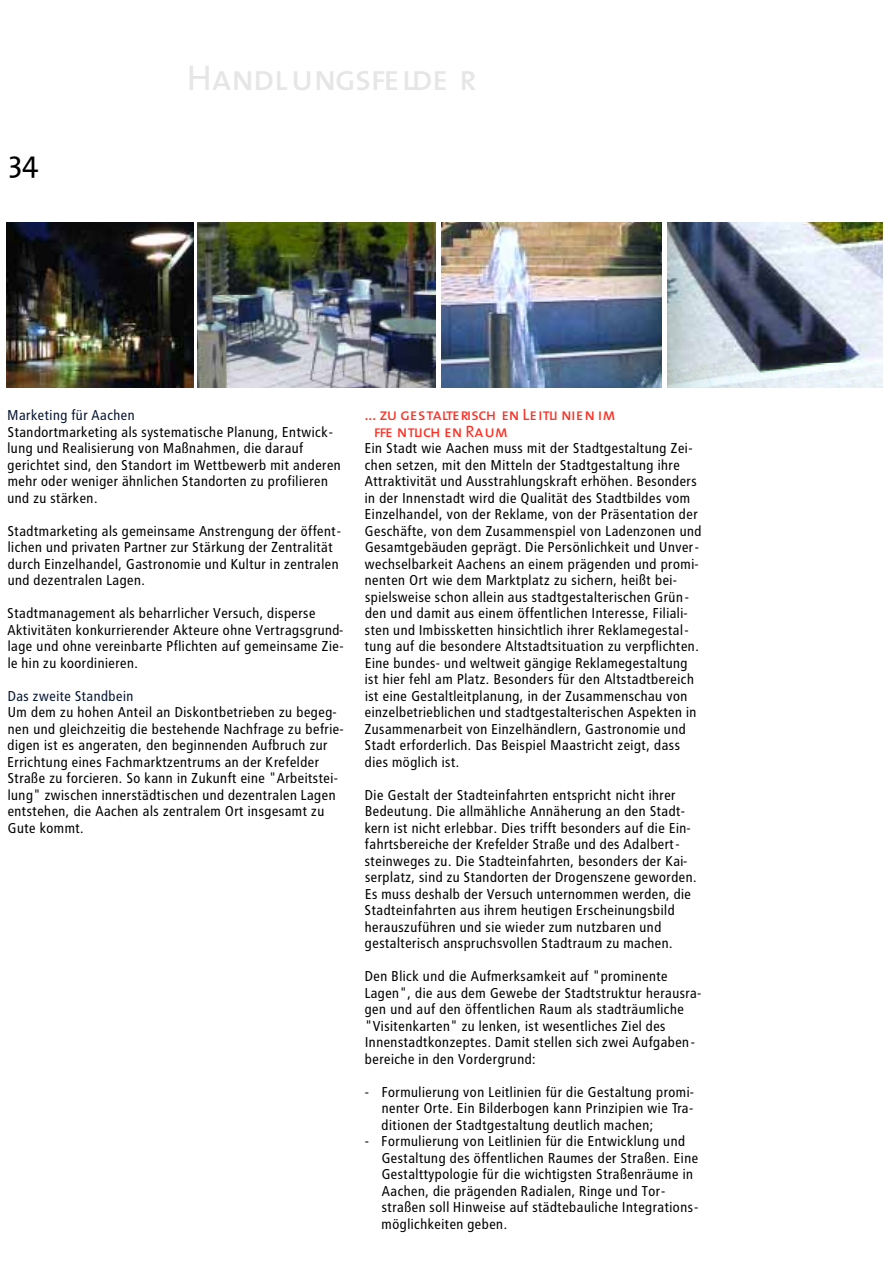
<style>
.page{position:relative;width:893px;height:1265px;background:#fff}
.page>*{position:absolute;margin:0;border:0;box-sizing:border-box;transform-origin:0 0}
.t1{font:36px "The Mix Caps";color:#e6e6e6}
.t2{font:30px "The Mix";color:#000}
.t3{font:16.5px/16.5px "The Mix Caps";color:#fd3024}
.t4{font:14.25px/16.5px "Transit";color:#000}
.t5{font:14.25px "Transit";color:#071632}
</style>
<div class="page">
<img style="left:6px;top:222px;width:187px;height:165px">
<img style="left:197px;top:222px;width:238px;height:165px">
<img style="left:441px;top:222px;width:220px;height:165px">
<img style="left:667px;top:222px;width:215px;height:165px">
<h2 class="t2" style="left:8px;top:150px;width:32px">34</h2>
<h1 class="t1" style="left:187px;top:63px;width:287px">Handl ungsfelde r</h1>
<p class="t5" style="left:8px;top:409px;width:129px">Marketing für Aachen</p>
<p class="t4" style="left:8px;top:424px;width:335px">Standortmarketing als systematische Planung, Entwick&shy;lung und Realisierung von Maßnahmen, die darauf gerichtet sind, den Standort im Wettbewerb mit anderen mehr oder weniger ähnlichen Standorten zu profilieren und zu stärken.</p>
<p class="t4" style="left:8px;top:523px;width:335px">Stadtmarketing als gemeinsame Anstrengung der öffent&shy;lichen und privaten Partner zur Stärkung der Zentralität durch Einzelhandel, Gastronomie und Kultur in zentralen und dezentralen Lagen.</p>
<p class="t4" style="left:8px;top:606px;width:338px">Stadtmanagement als beharrlicher Versuch, disperse Aktivitäten konkurrierender Akteure ohne Vertragsgrund&shy;lage und ohne vereinbarte Pflichten auf gemeinsame Zie&shy;le hin zu koordinieren.</p>
<p class="t5" style="left:8px;top:689px;width:128px">Das zweite Standbein</p>
<p class="t4" style="left:8px;top:705px;width:338px">Um dem zu hohen Anteil an Diskontbetrieben zu begeg&shy;nen und gleichzeitig die bestehende Nachfrage zu befrie&shy;digen ist es angeraten, den beginnenden Aufbruch zur Errichtung eines Fachmarktzentrums an der Krefelder Straße zu forcieren. So kann in Zukunft eine "Arbeitstei&shy;lung" zwischen innerstädtischen und dezentralen Lagen entstehen, die Aachen als zentralem Ort insgesamt zu Gute kommt.</p>
<p class="t3" style="left:365px;top:408px;width:254px">... zu gestalterisch en Leitli nien im öffe ntlich en Raum</p>
<p class="t4" style="left:365px;top:441px;width:339px">Ein Stadt wie Aachen muss mit der Stadtgestaltung Zei&shy;chen setzen, mit den Mitteln der Stadtgestaltung ihre Attraktivität und Ausstrahlungskraft erhöhen. Besonders in der Innenstadt wird die Qualität des Stadtbildes vom Einzelhandel, von der Reklame, von der Präsentation der Geschäfte, von dem Zusammenspiel von Ladenzonen und Gesamtgebäuden geprägt. Die Persönlichkeit und Unver&shy;wechselbarkeit Aachens an einem prägenden und promi&shy;nenten Ort wie dem Marktplatz zu sichern, heißt bei&shy;spielsweise schon allein aus stadtgestalterischen Grün&shy;den und damit aus einem öffentlichen Interesse, Filiali&shy;sten und Imbissketten hinsichtlich ihrer Reklamegestal&shy;tung auf die besondere Altstadtsituation zu verpflichten.<br>Eine bundes- und weltweit gängige Reklamegestaltung ist hier fehl am Platz. Besonders für den Altstadtbereich ist eine Gestaltleitplanung, in der Zusammenschau von einzelbetrieblichen und stadtgestalterischen Aspekten in Zusammenarbeit von Einzelhändlern, Gastronomie und Stadt erforderlich. Das Beispiel Maastricht zeigt, dass dies möglich ist.</p>
<p class="t4" style="left:365px;top:787px;width:334px">Die Gestalt der Stadteinfahrten entspricht nicht ihrer Bedeutung. Die allmähliche Annäherung an den Stadt&shy;kern ist nicht erlebbar. Dies trifft besonders auf die Ein&shy;fahrtsbereiche der Krefelder Straße und des Adalbert&shy;steinweges zu. Die Stadteinfahrten, besonders der Kai&shy;serplatz, sind zu Standorten der Drogenszene geworden.<br>Es muss deshalb der Versuch unternommen werden, die Stadteinfahrten aus ihrem heutigen Erscheinungsbild herauszuführen und sie wieder zum nutzbaren und gestalterisch anspruchsvollen Stadtraum zu machen.</p>
<p class="t4" style="left:365px;top:969px;width:339px">Den Blick und die Aufmerksamkeit auf "prominente Lagen", die aus dem Gewebe der Stadtstruktur herausra&shy;gen und auf den öffentlichen Raum als stadträumliche "Visitenkarten" zu lenken, ist wesentliches Ziel des Innenstadtkonzeptes. Damit stellen sich zwei Aufgaben&shy;bereiche in den Vordergrund:</p>
<p class="t4" style="left:381px;top:1084px;width:314px;text-align:justify;text-indent:-17px">- Formulierung von Leitlinien für die Gestaltung promi&shy;nenter Orte. Ein Bilderbogen kann Prinzipien wie Tra&shy;ditionen der Stadtgestaltung deutlich machen;</p>
<p class="t4" style="left:381px;top:1134px;width:319px;text-indent:-17px">- Formulierung von Leitlinien für die Entwicklung und Gestaltung des öffentlichen Raumes der Straßen. Eine Gestalttypologie für die wichtigsten Straßenräume in Aachen, die prägenden Radialen, Ringe und Tor&shy;straßen soll Hinweise auf städtebauliche Integrations&shy;möglichkeiten geben.</p>
</div>
